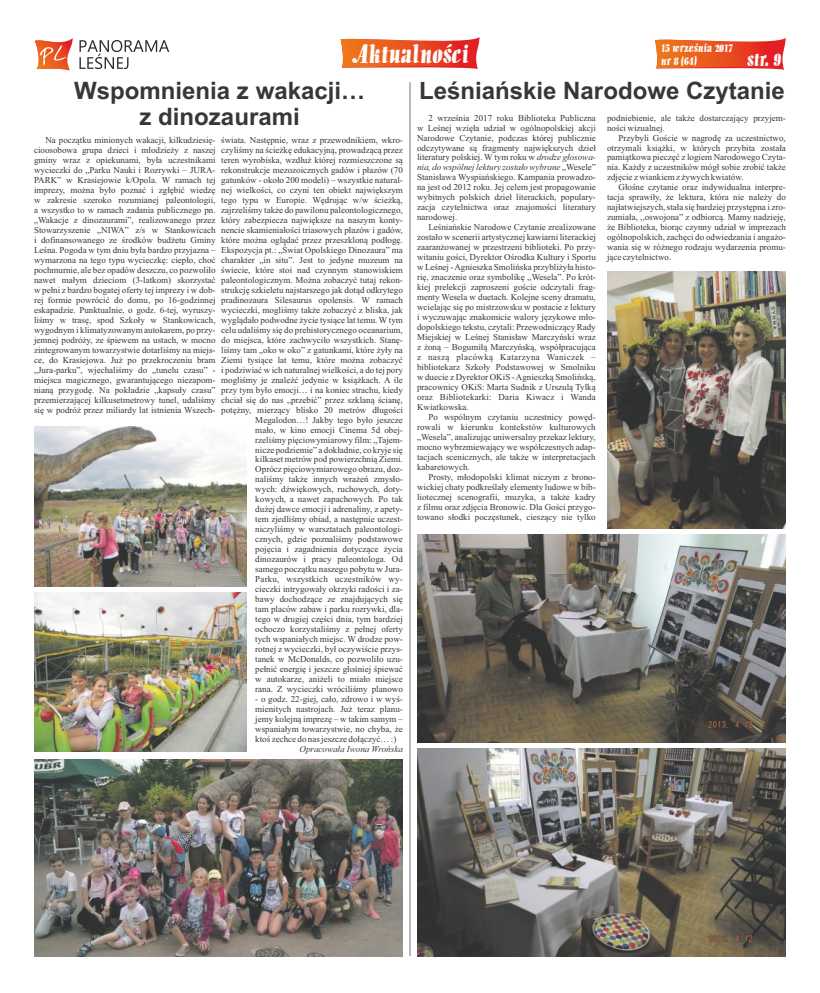
<style>
.page{position:relative;width:820px;height:993px;background:#fff}
.page>*{position:absolute;margin:0;border:0;box-sizing:border-box;transform-origin:0 0}
.t1{font:700 24px/25.5px "Arial";color:#373736;text-align:center}
.t2{font:24px "Alto";color:#fefefe}
.t3{font:18px "Alto";color:#fefefe}
.t4{font:11px/13.3px "Alto";color:#fefefe}
.t5{font:9px/10px "Times New Roman";color:#373736;text-align:justify}
.t6{font:italic 9px "Times New Roman";color:#373736}
.s1{font-style:italic}
</style>
<div class="page">
<svg style="left:340px;top:37px;width:139px;height:32px;background:#eb6742"></svg>
<svg style="left:35px;top:38px;width:38px;height:32px"></svg>
<svg style="left:79px;top:40px;width:90px;height:29px"></svg>
<svg style="left:654px;top:38px;width:131px;height:32px;background:#eb6842"></svg>
<img style="left:34px;top:759px;width:369px;height:196px">
<img style="left:34px;top:592px;width:213px;height:159px">
<img style="left:34px;top:426px;width:213px;height:160px">
<img style="left:417px;top:748px;width:368px;height:207px">
<img style="left:417px;top:534px;width:368px;height:208px">
<hr style="left:409px;top:82px;width:1px;height:873px;background:#727271">
<img style="left:607px;top:272px;width:178px;height:256px">
<p class="t4" style="left:660px;top:42px;width:73px">15 września 2017 nr 8 (64)</p>
<h1 class="t2" style="left:351px;top:43px;width:118px">Aktualności</h1>
<h2 class="t3" style="left:746px;top:52px;width:35px">str. 9</h2>
<h1 class="t1" style="left:74px;top:80px;width:292px">Wspomnienia z wakacji… z dinozaurami</h1>
<p class="t5" style="left:34px;top:136px;width:183px;text-indent:11px">Na początku minionych wakacji, kilkudziesię&shy;cioosobowa grupa dzieci i młodzieży z naszej gminy wraz z opiekunami, była uczestnikami wycieczki do „Parku Nauki i Rozrywki – JURA-PARK” w Krasiejowie k/Opola. W ramach tej imprezy, można było poznać i zgłębić wiedzę w zakresie szeroko rozumianej paleontologii, a wszystko to w ramach zadania publicznego pn. „Wakacje z dinozaurami”, realizowanego przez Stowarzyszenie „NIWA” z/s w Stankowicach i dofinansowanego ze środków budżetu Gminy Leśna. Pogoda w tym dniu była bardzo przyjazna – wymarzona na tego typu wycieczkę: ciepło, choć pochmurnie, ale bez opadów deszczu, co pozwoliło nawet małym dzieciom (3-latkom) skorzystać w pełni z bardzo bogatej oferty tej imprezy i w dob&shy;rej formie powrócić do domu, po 16-godzinnej eskapadzie. Punktualnie, o godz. 6-tej, wyruszy&shy;liśmy w trasę, spod Szkoły w Stankowicach, wygodnym i klimatyzowanym autokarem, po przy&shy;jemnej podróży, ze śpiewem na ustach, w mocno zintegrowanym towarzystwie dotarliśmy na miejs&shy;ce, do Krasiejowa. Już po przekroczeniu bram „Jura-parku”, wjechaliśmy do „tunelu czasu” - miejsca magicznego, gwarantującego niezapom&shy;nianą przygodę. Na pokładzie „kapsuły czasu” przemierzającej kilkusetmetrowy tunel, udaliśmy się w podróż przez miliardy lat istnienia Wszech-</p>
<p class="t5" style="left:221px;top:136px;width:183px;text-align:right">świata. Następnie, wraz z przewodnikiem, wkro&shy;czyliśmy na ścieżkę edukacyjną, prowadzącą przez teren wyrobiska, wzdłuż której rozmieszczone są rekonstrukcje mezozoicznych gadów i płazów (70 gatunków - około 200 modeli) – wszystkie natural&shy;nej wielkości, co czyni ten obiekt największym tego typu w Europie. Wędrując w/w ścieżką, zajrzeliśmy także do pawilonu paleontologicznego, który zabezpiecza największe na naszym konty&shy;nencie skamieniałości triasowych płazów i gadów, które można oglądać przez przeszkloną podłogę.<br>Ekspozycja pt.: „Świat Opolskiego Dinozaura” ma charakter „in situ”. Jest to jedyne muzeum na świecie, które stoi nad czynnym stanowiskiem paleontologicznym. Można zobaczyć tutaj rekon&shy;strukcję szkieletu najstarszego jak dotąd odkrytego pradinozaura Silesaurus opolensis. W ramach wycieczki, mogliśmy także zobaczyć z bliska, jak wyglądało podwodne życie tysiące lat temu. W tym celu udaliśmy się do prehistorycznego oceanarium, do miejsca, które zachwyciło wszystkich. Stanę&shy;liśmy tam „oko w oko” z gatunkami, które żyły na Ziemi tysiące lat temu, które można zobaczyć i podziwiać w ich naturalnej wielkości, a do tej pory mogliśmy je znaleźć jedynie w książkach. A ile przy tym było emocji… i na koniec strachu, kiedy chciał się do nas „przebić” przez szklaną ścianę, potężny, mierzący blisko 20 metrów długości Megalodon…! Jakby tego było jeszcze<br>mało, w kino emocji Cinema 5d obej-<br>rzeliśmy pięciowymiarowy film: „Tajem-<br>nicze podziemie” a dokładnie, co kryje się<br>kilkaset metrów pod powierzchnią Ziemi.<br>Oprócz pięciowymiarowego obrazu, doz-<br>naliśmy także innych wrażeń zmysło-<br>wych: dźwiękowych, ruchowych, doty-<br>kowych, a nawet zapachowych. Po tak<br>dużej dawce emocji i adrenaliny, z apety-<br>tem zjedliśmy obiad, a następnie uczest&shy;niczyliśmy w warsztatach paleontologi-<br>cznych, gdzie poznaliśmy podstawowe<br>pojęcia i zagadnienia dotyczące życia dinozaurów i pracy paleontologa. Od<br>samego początku naszego pobytu w Jura-<br>Parku, wszystkich uczestników wy-<br>cieczki intrygowały okrzyki radości i za-<br>bawy dochodzące ze znajdujących się<br>tam placów zabaw i parku rozrywki, dla-<br>tego w drugiej części dnia, tym bardziej<br>ochoczo korzystaliśmy z pełnej oferty<br>tych wspaniałych miejsc. W drodze pow-<br>rotnej z wycieczki, był oczywiście przys-<br>tanek w McDonalds, co pozwoliło uzu-<br>pełnić energię i jeszcze głośniej śpiewać<br>w autokarze, aniżeli to miało miejsce<br>rana. Z wycieczki wróciliśmy planowo</p>
<p class="t5" style="left:255px;top:694px;width:149px">- o godz. 22-giej, cało, zdrowo i w wyś&shy;mienitych nastrojach. Już teraz planu&shy;jemy kolejną imprezę – w takim samym – wspaniałym towarzystwie, no chyba, że ktoś zechce do nas jeszcze dołączyć… :)</p>
<p class="t6" style="left:299px;top:745px;width:105px">Opracowała Iwona Wrońska</p>
<h1 class="t1" style="left:419px;top:80px;width:367px">Leśniańskie Narodowe Czytanie</h1>
<p class="t5" style="left:417px;top:113px;width:180px;text-indent:11px">2 września 2017 roku Biblioteka Publiczna w Leśnej wzięła udział w ogólnopolskiej akcji Narodowe Czytanie, podczas której publicznie odczytywane są fragmenty największych dzieł literatury polskiej. W tym roku w <span class="s1">drodze głosowa&shy;nia, do wspólnej lektury zostało wybrane</span> „Wesele” Stanisława Wyspiańskiego. Kampania prowadzo&shy;na jest od 2012 roku. Jej celem jest propagowanie wybitnych polskich dzieł literackich, populary&shy;zacja czytelnictwa oraz znajomości literatury narodowej.</p>
<p class="t5" style="left:417px;top:223px;width:180px;text-indent:11px">Leśniańskie Narodowe Czytanie zrealizowane zostało w scenerii artystycznej kawiarni literackiej zaaranżowanej w przestrzeni biblioteki. Po przy&shy;witaniu gości, Dyrektor Ośrodka Kultury i Sportu w Leśnej - Agnieszka Smolińska przybliżyła histo&shy;rię, znaczenie oraz symbolikę ,,Wesela”. Po krót&shy;kiej prelekcji zaproszeni goście odczytali frag&shy;menty Wesela w duetach. Kolejne sceny dramatu, wcielając się po mistrzowsku w postacie z lektury i wyczuwając znakomicie walory językowe mło&shy;dopolskiego tekstu, czytali: Przewodniczący Rady Miejskiej w Leśnej Stanisław Marczyński wraz z żoną – Bogumiłą Marczyńską, współpracująca z naszą placówką Katarzyna Waniczek – bibliotekarz Szkoły Podstawowej w Smolniku w duecie z Dyrektor OKiS - Agnieszką Smolińską, pracownicy OKiS: Marta Sudnik z Urszulą Tylką oraz Bibliotekarki: Daria Kiwacz i Wanda Kwiatkowska.</p>
<p class="t5" style="left:417px;top:412px;width:180px;text-indent:11px">Po wspólnym czytaniu uczestnicy powęd&shy;rowali w kierunku kontekstów kulturowych „Wesela”, analizując uniwersalny przekaz lektury, mocno wybrzmiewający we współczesnych adap&shy;tacjach scenicznych, ale także w interpretacjach kabaretowych.</p>
<p class="t5" style="left:417px;top:472px;width:180px;text-indent:11px">Prosty, młodopolski klimat niczym z brono&shy;wickiej chaty podkreślały elementy ludowe w bib&shy;liotecznej scenografii, muzyka, a także kadry z filmu oraz zdjęcia Bronowic. Dla Gości przygo&shy;towano słodki poczęstunek, cieszący nie tylko</p>
<p class="t5" style="left:607px;top:113px;width:180px">podniebienie, ale także dostarczający przyjem&shy;ności wizualnej.</p>
<p class="t5" style="left:607px;top:133px;width:180px;text-indent:11px">Przybyli Goście w nagrodę za uczestnictwo, otrzymali książki, w których przybita została pamiątkowa pieczęć z logiem Narodowego Czyta&shy;nia. Każdy z uczestników mógł sobie zrobić także zdjęcie z wiankiem z żywych kwiatów.</p>
<p class="t5" style="left:607px;top:183px;width:180px;text-indent:11px">Głośne czytanie oraz indywidualna interpre&shy;tacja sprawiły, że lektura, która nie należy do najłatwiejszych, stała się bardziej przystępna i zro&shy;zumiała, ,,oswojona” z odbiorcą. Mamy nadzieję, że Biblioteka, biorąc czynny udział w imprezach ogólnopolskich, zachęci do odwiedzania i angażo&shy;wania się w różnego rodzaju wydarzenia promu&shy;jące czytelnictwo.</p>
</div>
